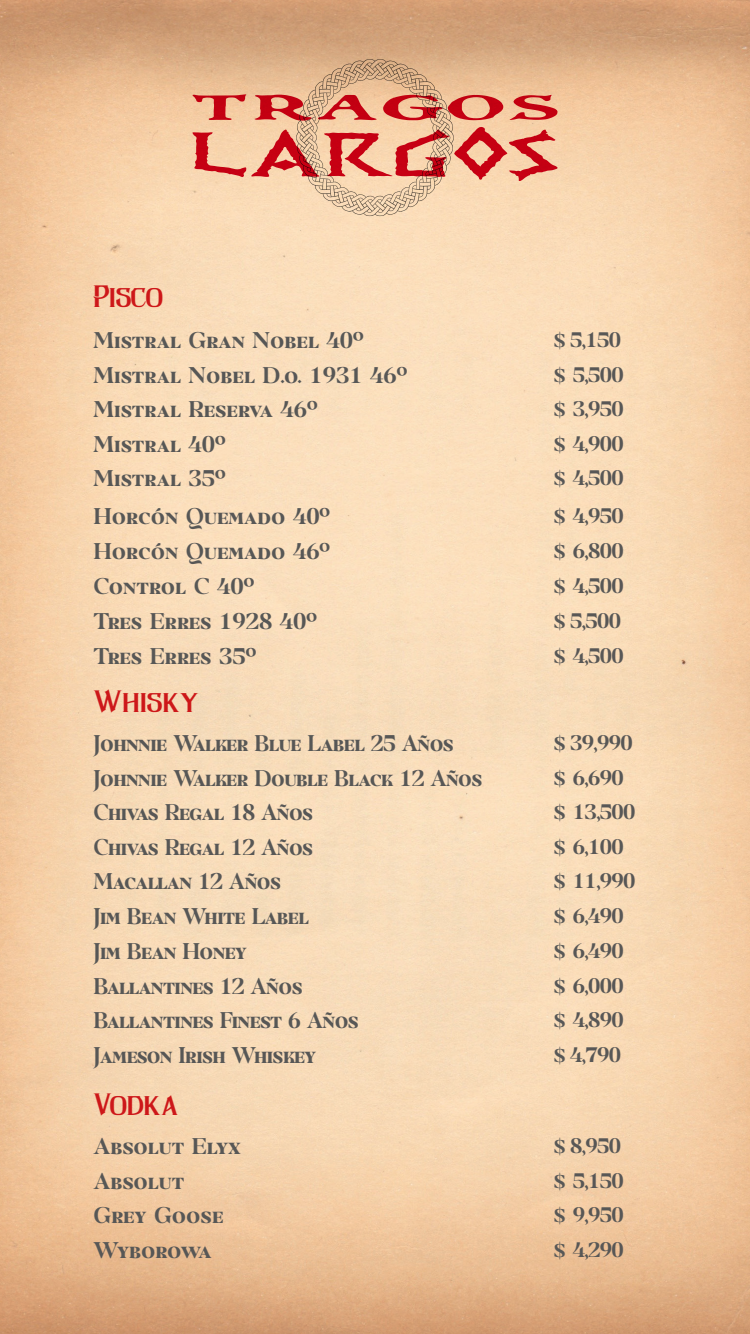
<style>
.page{position:relative;width:750px;height:1334px;background:#fff}
.page>*{position:absolute;margin:0;border:0;box-sizing:border-box;transform-origin:0 0}
.TITULOS{font:27px "False Widow";color:#cd1719}
.Paragraph_Style_2{font:700 21.2px "Eirlys Small Caps";letter-spacing:-.03em;color:#575756;scale:.96 1}
.Paragraph_Style_2-2{font:700 21.2px "Eirlys Small Caps";color:#575756}
.Paragraph_Style_2-3{font:700 21.2px "Eirlys Small Caps";letter-spacing:-.03em;color:#575756}
.PRECIOS{font:700 19.6px "Eirlys Small Caps";letter-spacing:-.03em;color:#585756}
.s1{color:#585857}
</style>
<div class="page">
<img style="left:0;top:0;width:750px;height:1334px">
<svg style="left:192px;top:59px;width:366px;height:157px;background:#e6a88b"></svg>
<p class="TITULOS" style="left:94px;top:280px;width:71px">Pisco</p>
<p class="Paragraph_Style_2-2" style="left:94px;top:326px;width:272px">Mistral Gran Nobel 40º</p>
<p class="PRECIOS" style="left:554px;top:327px;width:69px"><span class="s1">$</span> 5,150</p>
<p class="Paragraph_Style_2-2" style="left:94px;top:361px;width:315px">Mistral Nobel D.o. 1931 46º</p>
<p class="PRECIOS" style="left:554px;top:362px;width:72px"><span class="s1">$</span> 5,500</p>
<p class="Paragraph_Style_2-2" style="left:94px;top:395px;width:226px">Mistral Reserva 46º</p>
<p class="PRECIOS" style="left:554px;top:396px;width:72px"><span class="s1">$</span> 3,950</p>
<p class="Paragraph_Style_2-2" style="left:94px;top:430px;width:134px">Mistral 40º</p>
<p class="PRECIOS" style="left:554px;top:431px;width:72px"><span class="s1">$</span> 4,900</p>
<p class="Paragraph_Style_2-2" style="left:94px;top:465px;width:134px">Mistral 35º</p>
<p class="PRECIOS" style="left:554px;top:465px;width:72px"><span class="s1">$</span> 4,500</p>
<p class="Paragraph_Style_2-2" style="left:94px;top:503px;width:238px">Horcón Quemado 40º</p>
<p class="PRECIOS" style="left:554px;top:503px;width:72px"><span class="s1">$</span> 4,950</p>
<p class="Paragraph_Style_2-2" style="left:94px;top:538px;width:238px">Horcón Quemado 46º</p>
<p class="PRECIOS" style="left:554px;top:538px;width:72px"><span class="s1">$</span> 6,800</p>
<p class="Paragraph_Style_2-2" style="left:94px;top:572px;width:162px">Control C 40º</p>
<p class="PRECIOS" style="left:554px;top:573px;width:72px"><span class="s1">$</span> 4,500</p>
<p class="Paragraph_Style_2-2" style="left:94px;top:607px;width:225px">Tres Erres 1928 40º</p>
<p class="PRECIOS" style="left:554px;top:608px;width:69px"><span class="s1">$</span> 5,500</p>
<p class="Paragraph_Style_2-3" style="left:94px;top:642px;width:164px">Tres Erres 35º</p>
<p class="PRECIOS" style="left:554px;top:643px;width:72px"><span class="s1">$</span> 4,500</p>
<p class="TITULOS" style="left:94px;top:684px;width:107px">Whisky</p>
<p class="Paragraph_Style_2" style="left:94px;top:729px;width:377px">Johnnie Walker Blue Label 25 Años</p>
<p class="PRECIOS" style="left:554px;top:730px;width:81px"><span class="s1">$</span> 39,990</p>
<p class="Paragraph_Style_2" style="left:94px;top:764px;width:407px">Johnnie Walker Double Black 12 Años</p>
<p class="PRECIOS" style="left:554px;top:765px;width:72px"><span class="s1">$</span> 6,690</p>
<p class="Paragraph_Style_2" style="left:94px;top:798px;width:231px">Chivas Regal 18 Años</p>
<p class="PRECIOS" style="left:554px;top:799px;width:84px"><span class="s1">$</span> 13,500</p>
<p class="Paragraph_Style_2" style="left:94px;top:833px;width:231px">Chivas Regal 12 Años</p>
<p class="PRECIOS" style="left:554px;top:834px;width:72px"><span class="s1">$</span> 6,100</p>
<p class="Paragraph_Style_2" style="left:94px;top:868px;width:197px">Macallan 12 Años</p>
<p class="PRECIOS" style="left:554px;top:868px;width:84px"><span class="s1">$</span> 11,990</p>
<p class="Paragraph_Style_2" style="left:94px;top:903px;width:226px">Jim Bean White Label</p>
<p class="PRECIOS" style="left:554px;top:903px;width:72px"><span class="s1">$</span> 6,490</p>
<p class="Paragraph_Style_2" style="left:94px;top:937px;width:161px">Jim Bean Honey</p>
<p class="PRECIOS" style="left:554px;top:938px;width:72px"><span class="s1">$</span> 6,490</p>
<p class="Paragraph_Style_2" style="left:94px;top:972px;width:219px">Ballantines 12 Años</p>
<p class="PRECIOS" style="left:554px;top:973px;width:72px"><span class="s1">$</span> 6,000</p>
<p class="Paragraph_Style_2" style="left:94px;top:1007px;width:278px">Ballantines Finest 6 Años</p>
<p class="PRECIOS" style="left:554px;top:1007px;width:72px"><span class="s1">$</span> 4,890</p>
<p class="Paragraph_Style_2" style="left:94px;top:1041px;width:233px">Jameson Irish Whiskey</p>
<p class="PRECIOS" style="left:554px;top:1042px;width:69px"><span class="s1">$</span> 4,790</p>
<p class="TITULOS" style="left:94px;top:1087px;width:87px">Vodka</p>
<p class="Paragraph_Style_2-2" style="left:94px;top:1132px;width:149px">Absolut Elyx</p>
<p class="PRECIOS" style="left:554px;top:1133px;width:69px"><span class="s1">$</span> 8,950</p>
<p class="Paragraph_Style_2-2" style="left:94px;top:1167px;width:92px">Absolut</p>
<p class="PRECIOS" style="left:554px;top:1168px;width:72px"><span class="s1">$</span> 5,150</p>
<p class="Paragraph_Style_2-2" style="left:94px;top:1202px;width:132px">Grey Goose</p>
<p class="PRECIOS" style="left:554px;top:1202px;width:72px"><span class="s1">$</span> 9,950</p>
<p class="Paragraph_Style_2-3" style="left:94px;top:1237px;width:120px">Wyborowa</p>
<p class="PRECIOS" style="left:554px;top:1237px;width:72px"><span class="s1">$</span> 4,290</p>
</div>
